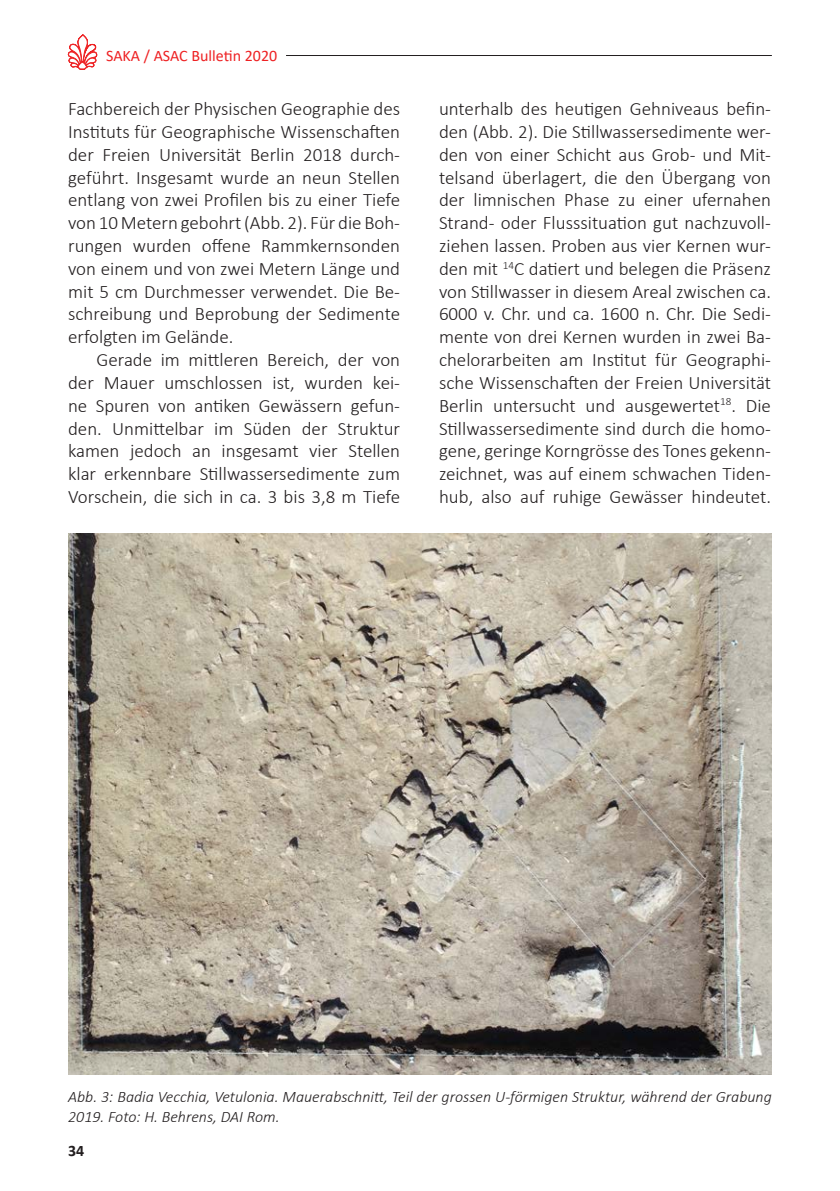
<style>
.page{position:relative;width:840px;height:1191px;background:#fff}
.page>*{position:absolute;margin:0;border:0;box-sizing:border-box;transform-origin:0 0}
.t1{font:300 19px/22.8px "Calibri";color:#231f20;text-align:justify}
.t2{font:italic 300 16px/19.2px "Calibri";color:#231f20}
.t3{font:16px "Calibri";color:#ee2123}
.t4{font:700 16px "Calibri";color:#231f20}
</style>
<div class="page">
<hr style="left:286px;top:55px;width:485px;height:1px;background:#231f20">
<svg style="left:67px;top:34px;width:30px;height:36px"></svg>
<img style="left:68px;top:533px;width:703px;height:541px">
<p class="t3" style="left:106px;top:44px;width:172px">SAKA / ASAC Bulletin 2020</p>
<p class="t1" style="left:68px;top:97px;width:333px">Fachbereich der Physischen Geographie des Instituts für Geographische Wissenschaften der Freien Universität Berlin 2018 durch&shy;geführt. Insgesamt wurde an neun Stellen entlang von zwei Profilen bis zu einer Tiefe von 10 Metern gebohrt (Abb. 2). Für die Boh&shy;rungen wurden offene Rammkernsonden von einem und von zwei Metern Länge und mit 5 cm Durchmesser verwendet. Die Be&shy;schreibung und Beprobung der Sedimente erfolgten im Gelände.</p>
<p class="t1" style="left:68px;top:348px;width:333px;text-indent:28px">Gerade im mittleren Bereich, der von der Mauer umschlossen ist, wurden kei&shy;ne Spuren von antiken Gewässern gefun&shy;den. Unmittelbar im Süden der Struktur kamen jedoch an insgesamt vier Stellen klar erkennbare Stillwassersedimente zum Vorschein, die sich in ca. 3 bis 3,8 m Tiefe</p>
<p class="t1" style="left:439px;top:97px;width:333px">unterhalb des heutigen Gehniveaus befin&shy;den (Abb. 2). Die Stillwassersedimente wer&shy;den von einer Schicht aus Grob- und Mit&shy;telsand überlagert, die den Übergang von der limnischen Phase zu einer ufernahen Strand- oder Flusssituation gut nachzuvoll&shy;ziehen lassen. Proben aus vier Kernen wur&shy;den mit <sup>14</sup>C datiert und belegen die Präsenz von Stillwasser in diesem Areal zwischen ca.<br>6000 v. Chr. und ca. 1600 n. Chr. Die Sedi&shy;mente von drei Kernen wurden in zwei Ba&shy;chelorarbeiten am Institut für Geographi&shy;sche Wissenschaften der Freien Universität Berlin untersucht und ausgewertet<sup>18</sup>. Die Stillwassersedimente sind durch die homo&shy;gene, geringe Korngrösse des Tones gekenn&shy;zeichnet, was auf einem schwachen Tiden&shy;hub, also auf ruhige Gewässer hindeutet.</p>
<p class="t2" style="left:68px;top:1087px;width:705px">Abb. 3: Badia Vecchia, Vetulonia. Mauerabschnitt, Teil der grossen U-förmigen Struktur, während der Grabung<br>2019. Foto: H. Behrens, DAI Rom.</p>
<p class="t4" style="left:68px;top:1139px;width:18px">34</p>
</div>
